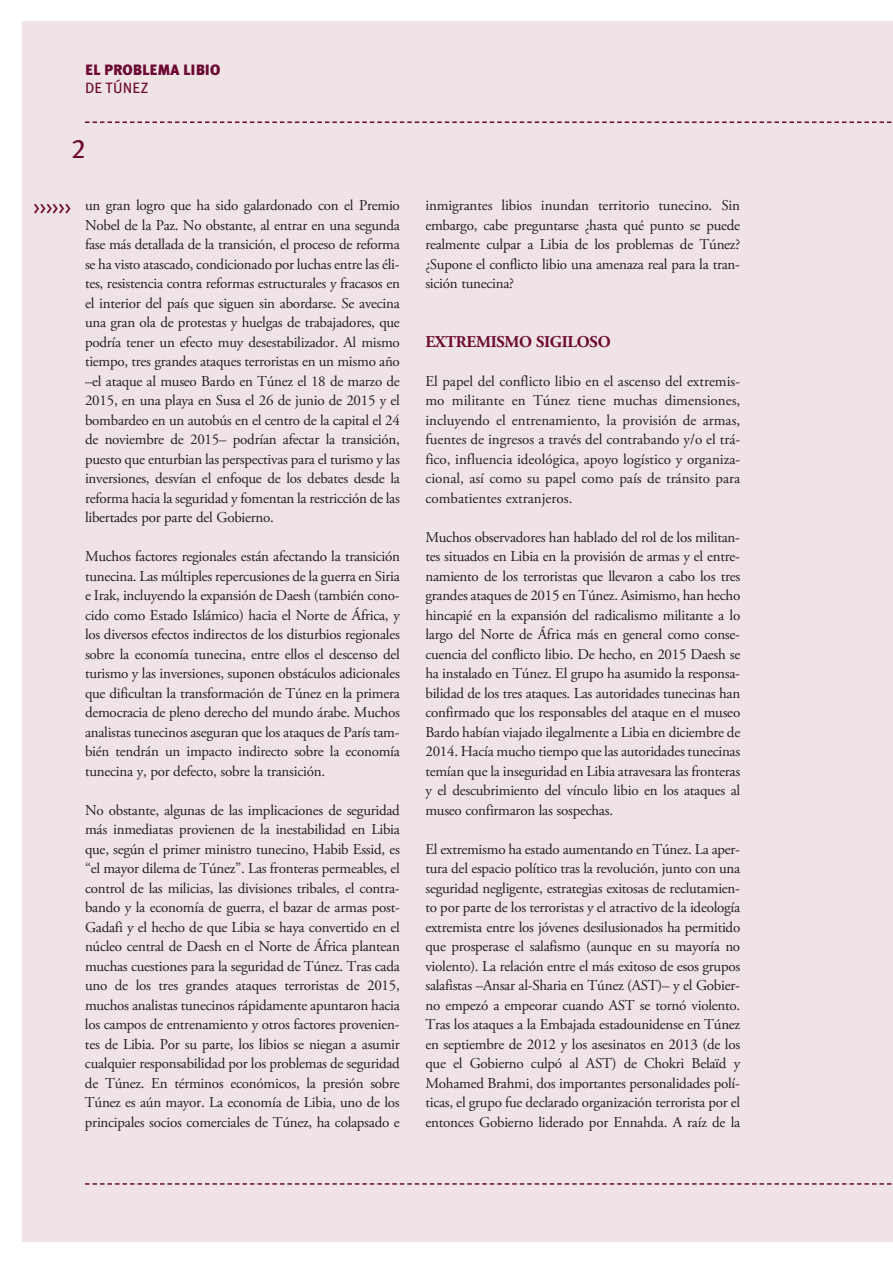
<style>
.page{position:relative;width:893px;height:1263px;background:#fff}
.page>*{position:absolute;margin:0;border:0;box-sizing:border-box;transform-origin:0 0}
.t1{font:27px "Meta Plus Book Caps";color:#6c0932}
.t2{font:18px "Meta Plus Book Caps";color:#6c0932}
.t3{font:700 16.5px "Adobe Garamond Pro";letter-spacing:-.02em;color:#6c0932}
.t4{font:15px/19.5px "Adobe Garamond Pro";letter-spacing:-.015em;color:#231f20;text-align:justify}
.t5{font:900 15px "Meta Plus";color:#6c0932}
.t6{font:15px "Meta Plus";color:#6c0932}
</style>
<div class="page">
<div style="left:22px;top:22px;width:871px;height:1220px;background:#efe3e5"></div>
<svg style="left:85px;top:121px;width:807px;height:2px"></svg>
<svg style="left:85px;top:1183px;width:807px;height:2px"></svg>
<p class="t5" style="left:85px;top:63px;width:137px">EL PROBLEMA LIBIO</p>
<p class="t6" style="left:85px;top:82px;width:65px">DE TÚNEZ</p>
<h1 class="t1" style="left:71px;top:133px;width:16px">2</h1>
<p class="t2" style="left:34px;top:197px;width:39px">&gt;&gt;&gt;&gt;&gt;&gt;</p>
<p class="t4" style="left:85px;top:197px;width:316px">un gran logro que ha sido galardonado con el Premio Nobel de la Paz. No obstante, al entrar en una segunda fase más detallada de la transición, el proceso de reforma se ha visto atascado, condicionado por luchas entre las éli&shy;tes, resistencia contra reformas estructurales y fracasos en el interior del país que siguen sin abordarse. Se avecina una gran ola de protestas y huelgas de trabajadores, que podría tener un efecto muy desestabilizador. Al mismo tiempo, tres grandes ataques terroristas en un mismo año –el ataque al museo Bardo en Túnez el 18 de marzo de 2015, en una playa en Susa el 26 de junio de 2015 y el bombardeo en un autobús en el centro de la capital el 24 de noviembre de 2015– podrían afectar la transición, puesto que enturbian las perspectivas para el turismo y las inversiones, desvían el enfoque de los debates desde la reforma hacia la seguridad y fomentan la restricción de las libertades por parte del Gobierno.</p>
<p class="t4" style="left:85px;top:548px;width:316px">Muchos factores regionales están afectando la transición tunecina. Las múltiples repercusiones de la guerra en Siria e Irak, incluyendo la expansión de Daesh (también cono&shy;cido como Estado Islámico) hacia el Norte de África, y los diversos efectos indirectos de los disturbios regionales sobre la economía tunecina, entre ellos el descenso del turismo y las inversiones, suponen obstáculos adicionales que dificultan la transformación de Túnez en la primera democracia de pleno derecho del mundo árabe. Muchos analistas tunecinos aseguran que los ataques de París tam&shy;bién tendrán un impacto indirecto sobre la economía tunecina y, por defecto, sobre la transición.</p>
<p class="t4" style="left:85px;top:801px;width:316px">No obstante, algunas de las implicaciones de seguridad más inmediatas provienen de la inestabilidad en Libia que, según el primer ministro tunecino, Habib Essid, es “el mayor dilema de Túnez”. Las fronteras permeables, el control de las milicias, las divisiones tribales, el contra&shy;bando y la economía de guerra, el bazar de armas post-Gadafi y el hecho de que Libia se haya convertido en el núcleo central de Daesh en el Norte de África plantean muchas cuestiones para la seguridad de Túnez. Tras cada uno de los tres grandes ataques terroristas de 2015, muchos analistas tunecinos rápidamente apuntaron hacia los campos de entrenamiento y otros factores provenien&shy;tes de Libia. Por su parte, los libios se niegan a asumir cualquier responsabilidad por los problemas de seguridad de Túnez. En términos económicos, la presión sobre Túnez es aún mayor. La economía de Libia, uno de los principales socios comerciales de Túnez, ha colapsado e</p>
<p class="t4" style="left:425px;top:197px;width:316px">inmigrantes libios inundan territorio tunecino. Sin embargo, cabe preguntarse ¿hasta qué punto se puede realmente culpar a Libia de los problemas de Túnez? ¿Supone el conflicto libio una amenaza real para la tran&shy;sición tunecina?</p>
<p class="t3" style="left:425px;top:331px;width:187px">EXTREMISMO SIGILOSO</p>
<p class="t4" style="left:425px;top:372px;width:316px">El papel del conflicto libio en el ascenso del extremis&shy;mo militante en Túnez tiene muchas dimensiones, incluyendo el entrenamiento, la provisión de armas, fuentes de ingresos a través del contrabando y/o el trá&shy;fico, influencia ideológica, apoyo logístico y organiza&shy;cional, así como su papel como país de tránsito para combatientes extranjeros.</p>
<p class="t4" style="left:425px;top:528px;width:316px">Muchos observadores han hablado del rol de los militan&shy;tes situados en Libia en la provisión de armas y el entre&shy;namiento de los terroristas que llevaron a cabo los tres grandes ataques de 2015 en Túnez. Asimismo, han hecho hincapié en la expansión del radicalismo militante a lo largo del Norte de África más en general como conse&shy;cuencia del conflicto libio. De hecho, en 2015 Daesh se ha instalado en Túnez. El grupo ha asumido la responsa&shy;bilidad de los tres ataques. Las autoridades tunecinas han confirmado que los responsables del ataque en el museo Bardo habían viajado ilegalmente a Libia en diciembre de 2014. Hacía mucho tiempo que las autoridades tunecinas temían que la inseguridad en Libia atravesara las fronteras y el descubrimiento del vínculo libio en los ataques al museo confirmaron las sospechas.</p>
<p class="t4" style="left:425px;top:840px;width:316px">El extremismo ha estado aumentando en Túnez. La aper&shy;tura del espacio político tras la revolución, junto con una seguridad negligente, estrategias exitosas de reclutamien&shy;to por parte de los terroristas y el atractivo de la ideología extremista entre los jóvenes desilusionados ha permitido que prosperase el salafismo (aunque en su mayoría no violento). La relación entre el más exitoso de esos grupos salafistas –Ansar al-Sharia en Túnez (AST)– y el Gobier&shy;no empezó a empeorar cuando AST se tornó violento.<br>Tras los ataques a la Embajada estadounidense en Túnez en septiembre de 2012 y los asesinatos en 2013 (de los que el Gobierno culpó al AST) de Chokri Belaïd y Mohamed Brahmi, dos importantes personalidades polí&shy;ticas, el grupo fue declarado organización terrorista por el entonces Gobierno liderado por Ennahda. A raíz de la</p>
</div>
